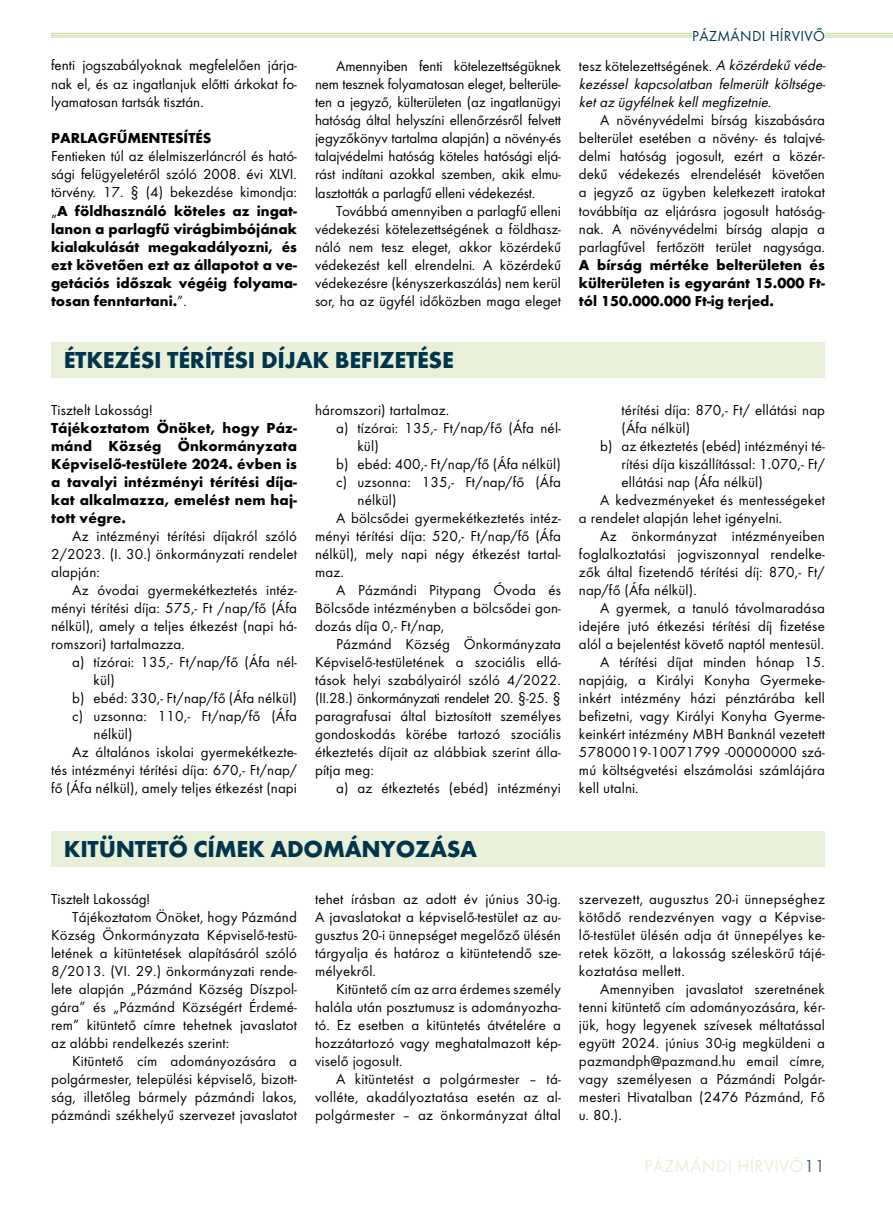
<style>
.page{position:relative;width:893px;height:1208px;background:#fff}
.page>*{position:absolute;margin:0;border:0;box-sizing:border-box;transform-origin:0 0}
.t1{font:700 24px "Futura PFL";letter-spacing:-.01em;color:#00354d}
.t2{font:18px "Futura PFL";letter-spacing:.02em;color:#e8f0d9}
.t3{font:15px/18px "Futura PFL";letter-spacing:.01em;color:#000;text-align:justify}
.t4{font:700 15px/18.1px "Futura PFL";color:#000;text-align:justify}
.t5{font:italic 15px/18px "Futura PFL";color:#000;text-align:justify}
.t6{font:15px "Futura PFL";letter-spacing:-.02em;color:#000}
.t7{font:15px "Futura PFL";letter-spacing:.02em;color:#00354d}
.s1{font-weight:400}
.s2{font-style:normal}
.s3{color:#40647d}
</style>
<div class="page">
<hr style="left:51px;top:33px;width:842px;height:1px;background:#c3d89a">
<hr style="left:51px;top:35px;width:842px;height:1px;background:#c3d89a">
<hr style="left:51px;top:37px;width:842px;height:1px;background:#c3d89a">
<div style="left:51px;top:342px;width:774px;height:36px;background:#e8f0d9"></div>
<div style="left:51px;top:831px;width:774px;height:36px;background:#e8f0d9"></div>
<div style="left:692px;top:30px;width:133px;height:11px;background:#fff"></div>
<p class="t3" style="left:51px;top:56px;width:247px">fenti jogszabályoknak megfelelően járja&shy;nak el, és az ingatlanjuk előtti árkokat fo&shy;lyamatosan tartsák tisztán.</p>
<p class="t4" style="left:51px;top:129px;width:162px">PARLAGFŰMENTESÍTÉS</p>
<p class="t4" style="left:51px;top:147px;width:247px"><span class="s1">Fentieken túl az élelmiszerláncról és ható&shy;sági felügyeletéről szóló 2008. évi XLVI. törvény. 17. § (4) bekezdése kimondja: „</span>A földhasználó köteles az ingat&shy;lanon a parlagfű virágbimbójának kialakulását megakadályozni, és ezt követően ezt az állapotot a ve&shy;getációs időszak végéig folyama&shy;tosan fenntartani.<span class="s1">”.</span></p>
<p class="t3" style="left:315px;top:56px;width:247px;text-indent:21px">Amennyiben fenti kötelezettségüknek nem tesznek folyamatosan eleget, belterüle&shy;ten a jegyző, külterületen (az ingatlanügyi hatóság által helyszíni ellenőrzésről felvett jegyzőkönyv tartalma alapján) a növény-és talajvédelmi hatóság köteles hatósági eljá&shy;rást indítani azokkal szemben, akik elmu&shy;lasztották a parlagfű elleni védekezést.</p>
<p class="t3" style="left:315px;top:201px;width:247px;text-indent:21px">Továbbá amennyiben a parlagfű elleni védekezési kötelezettségének a földhasz&shy;náló nem tesz eleget, akkor közérdekű védekezést kell elrendelni. A közérdekű védekezésre (kényszerkaszálás) nem kerül sor, ha az ügyfél időközben maga eleget</p>
<h1 class="t1" style="left:64px;top:345px;width:391px">ÉTKEZÉSI TÉRÍTÉSI DÍJAK BEFIZETÉSE</h1>
<p class="t3" style="left:51px;top:401px;width:103px">Tisztelt Lakosság!</p>
<p class="t4" style="left:51px;top:419px;width:247px">Tájékoztatom Önöket, hogy Páz&shy;mánd Község Önkormányzata Képviselő-testülete 2024. évben is a tavalyi intézményi térítési díja&shy;kat alkalmazza, emelést nem haj&shy;tott végre.</p>
<p class="t3" style="left:51px;top:527px;width:247px;text-indent:21px">Az intézményi térítési díjakról szóló 2/2023. (I. 30.) önkormányzati rendelet alapján:</p>
<p class="t3" style="left:51px;top:581px;width:247px;text-indent:21px">Az óvodai gyermekétkeztetés intéz&shy;ményi térítési díja: 575,- Ft /nap/fő (Áfa nélkül), amely a teljes étkezést (napi há&shy;romszori) tartalmazza.</p>
<p class="t3" style="left:72px;top:653px;width:226px">a) tízórai: 135,- Ft/nap/fő (Áfa nél-</p>
<p class="t3" style="left:94px;top:671px;width:23px">kül)</p>
<p class="t3" style="left:72px;top:689px;width:226px">b) ebéd: 330,- Ft/nap/fő (Áfa nélkül)</p>
<p class="t3" style="left:72px;top:707px;width:226px">c) uzsonna: 110,- Ft/nap/fő (Áfa</p>
<p class="t3" style="left:94px;top:725px;width:41px">nélkül)</p>
<p class="t3" style="left:72px;top:743px;width:226px">Az általános iskolai gyermekétkezte-</p>
<p class="t3" style="left:51px;top:761px;width:247px">tés intézményi térítési díja: 670,- Ft/nap/</p>
<p class="t3" style="left:51px;top:779px;width:247px">fő (Áfa nélkül), amely teljes étkezést (napi</p>
<p class="t3" style="left:315px;top:401px;width:136px">háromszori) tartalmaz.</p>
<p class="t3" style="left:336px;top:419px;width:226px">a) tízórai: 135,- Ft/nap/fő (Áfa nél-</p>
<p class="t3" style="left:357px;top:437px;width:23px">kül)</p>
<p class="t3" style="left:336px;top:455px;width:226px">b) ebéd: 400,- Ft/nap/fő (Áfa nélkül)</p>
<p class="t3" style="left:336px;top:473px;width:226px">c) uzsonna: 135,- Ft/nap/fő (Áfa</p>
<p class="t3" style="left:357px;top:491px;width:41px">nélkül)</p>
<p class="t3" style="left:336px;top:509px;width:226px">A bölcsődei gyermekétkeztetés intéz-</p>
<p class="t3" style="left:315px;top:527px;width:247px">ményi térítési díja: 520,- Ft/nap/fő (Áfa</p>
<p class="t3" style="left:315px;top:545px;width:247px">nélkül), mely napi négy étkezést tartal-</p>
<p class="t3" style="left:315px;top:563px;width:30px">maz.</p>
<p class="t3" style="left:336px;top:581px;width:226px">A Pázmándi Pitypang Óvoda és</p>
<p class="t3" style="left:315px;top:599px;width:247px">Bölcsőde intézményben a bölcsődei gon-</p>
<p class="t3" style="left:315px;top:617px;width:131px">dozás díja 0,- Ft/nap,</p>
<p class="t3" style="left:336px;top:635px;width:226px">Pázmánd Község Önkormányzata</p>
<p class="t3" style="left:315px;top:653px;width:247px">Képviselő-testületének a szociális ellá-</p>
<p class="t3" style="left:315px;top:671px;width:247px">tások helyi szabályairól szóló 4/2022.</p>
<p class="t6" style="left:315px;top:689px;width:247px">(II.28.) önkormányzati rendelet 20. §-25. §</p>
<p class="t3" style="left:315px;top:707px;width:247px">paragrafusai által biztosított személyes</p>
<p class="t3" style="left:315px;top:725px;width:247px">gondoskodás körébe tartozó szociális</p>
<p class="t3" style="left:315px;top:743px;width:247px">étkeztetés díjait az alábbiak szerint álla-</p>
<p class="t3" style="left:315px;top:761px;width:60px">pítja meg:</p>
<p class="t3" style="left:336px;top:779px;width:226px">a) az étkeztetés (ebéd) intézményi</p>
<h1 class="t1" style="left:64px;top:834px;width:415px">KITÜNTETŐ CÍMEK ADOMÁNYOZÁSA</h1>
<p class="t3" style="left:51px;top:890px;width:101px">Tisztelt Lakosság!</p>
<p class="t3" style="left:72px;top:908px;width:226px">Tájékoztatom Önöket, hogy Pázmánd</p>
<p class="t3" style="left:51px;top:926px;width:247px">Község Önkormányzata Képviselő-testü-</p>
<p class="t3" style="left:51px;top:944px;width:247px">letének a kitüntetések alapításáról szóló</p>
<p class="t3" style="left:51px;top:962px;width:247px">8/2013. (VI. 29.) önkormányzati rende-</p>
<p class="t3" style="left:51px;top:980px;width:247px">lete alapján „Pázmánd Község Díszpol-</p>
<p class="t3" style="left:51px;top:998px;width:247px">gára” és „Pázmánd Községért Érdemé-</p>
<p class="t3" style="left:51px;top:1016px;width:247px">rem” kitüntető címre tehetnek javaslatot</p>
<p class="t3" style="left:51px;top:1034px;width:180px">az alábbi rendelkezés szerint:</p>
<p class="t3" style="left:72px;top:1052px;width:226px">Kitüntető cím adományozására a</p>
<p class="t3" style="left:51px;top:1070px;width:247px">polgármester, települési képviselő, bizott-</p>
<p class="t3" style="left:51px;top:1088px;width:247px">ság, illetőleg bármely pázmándi lakos,</p>
<p class="t3" style="left:51px;top:1106px;width:247px">pázmándi székhelyű szervezet javaslatot</p>
<p class="t3" style="left:315px;top:890px;width:247px">tehet írásban az adott év június 30-ig.<br>A javaslatokat a képviselő-testület az au&shy;gusztus 20-i ünnepséget megelőző ülésén tárgyalja és határoz a kitüntetendő sze&shy;mélyekről.</p>
<p class="t3" style="left:315px;top:980px;width:247px;text-indent:21px">Kitüntető cím az arra érdemes személy halála után posztumusz is adományozha&shy;tó. Ez esetben a kitüntetés átvételére a hozzátartozó vagy meghatalmazott kép&shy;viselő jogosult.</p>
<p class="t3" style="left:315px;top:1070px;width:247px;text-indent:21px">A kitüntetést a polgármester – tá&shy;volléte, akadályoztatása esetén az al&shy;polgármester – az önkormányzat által</p>
<p class="t7" style="left:692px;top:27px;width:134px">PÁZMÁNDI HÍRVIVŐ</p>
<p class="t5" style="left:579px;top:57px;width:250px"><span class="s2">tesz kötelezettségének.</span> A közérdekű véde&shy;kezéssel kapcsolatban felmerült költsége&shy;ketaz ügyfélnek kellmegfizetnie.</p>
<p class="t3" style="left:579px;top:111px;width:247px;text-indent:21px">A növényvédelmi bírság kiszabására belterület esetében a növény- és talajvé&shy;delmi hatóság jogosult, ezért a közér&shy;dekű védekezés elrendelését követően a jegyző az ügyben keletkezett iratokat továbbítja az eljárásra jogosult hatóság&shy;nak. A növényvédelmi bírság alapja a parlagfűvel fertőzött terület nagysága.</p>
<p class="t4" style="left:579px;top:256px;width:247px">A bírság mértéke belterületen és külterületen is egyaránt 15.000 Ft&shy;tól 150.000.000 Ft-ig terjed.</p>
<p class="t3" style="left:621px;top:401px;width:205px">térítési díja: 870,- Ft/ ellátási nap</p>
<p class="t3" style="left:621px;top:419px;width:70px">(Áfa nélkül)</p>
<p class="t3" style="left:600px;top:437px;width:226px">b) az étkeztetés (ebéd) intézményi té-</p>
<p class="t3" style="left:621px;top:455px;width:205px">rítési díja kiszállítással: 1.070,- Ft/</p>
<p class="t3" style="left:621px;top:473px;width:143px">ellátási nap (Áfa nélkül)</p>
<p class="t3" style="left:600px;top:491px;width:226px">A kedvezményeket és mentességeket</p>
<p class="t3" style="left:579px;top:509px;width:205px">a rendelet alapján lehet igényelni.</p>
<p class="t3" style="left:600px;top:527px;width:226px">Az önkormányzat intézményeiben</p>
<p class="t3" style="left:579px;top:545px;width:247px">foglalkoztatási jogviszonnyal rendelke-</p>
<p class="t3" style="left:579px;top:563px;width:247px">zők által fizetendő térítési díj: 870,- Ft/</p>
<p class="t3" style="left:579px;top:581px;width:119px">nap/fő (Áfa nélkül).</p>
<p class="t3" style="left:600px;top:599px;width:226px">A gyermek, a tanuló távolmaradása</p>
<p class="t3" style="left:579px;top:617px;width:247px">idejére jutó étkezési térítési díj fizetése</p>
<p class="t3" style="left:579px;top:635px;width:247px">alól a bejelentést követő naptól mentesül.</p>
<p class="t3" style="left:600px;top:653px;width:226px">A térítési díjat minden hónap 15.</p>
<p class="t3" style="left:579px;top:671px;width:247px">napjáig, a Királyi Konyha Gyermeke-</p>
<p class="t3" style="left:579px;top:689px;width:247px">inkért intézmény házi pénztárába kell</p>
<p class="t3" style="left:579px;top:707px;width:247px">befizetni, vagy Királyi Konyha Gyerme-</p>
<p class="t3" style="left:579px;top:725px;width:247px">keinkért intézmény MBH Banknál vezetett</p>
<p class="t3" style="left:579px;top:743px;width:247px">57800019-10071799 -00000000 szá-</p>
<p class="t3" style="left:579px;top:761px;width:247px">mú költségvetési elszámolási számlájára</p>
<p class="t3" style="left:579px;top:779px;width:61px">kell utalni.</p>
<p class="t3" style="left:579px;top:890px;width:247px">szervezett, augusztus 20-i ünnepséghez kötődő rendezvényen vagy a Képvise&shy;lő-testület ülésén adja át ünnepélyes ke&shy;retek között, a lakosság széleskörű tájé&shy;koztatása mellett.</p>
<p class="t3" style="left:579px;top:980px;width:247px;text-indent:21px">Amennyiben javaslatot szeretnének tenni kitüntető cím adományozására, kér&shy;jük, hogy legyenek szívesek méltatással együtt 2024. június 30-ig megküldeni a pazmandph@pazmand.hu email címre, vagy személyesen a Pázmándi Polgár&shy;mesteri Hivatalban (2476 Pázmánd, Fő u. 80.).</p>
<p class="t2" style="left:644px;top:1155px;width:182px">PÁZMÁNDI HÍRVIVŐ<span class="s3">11</span></p>
</div>
